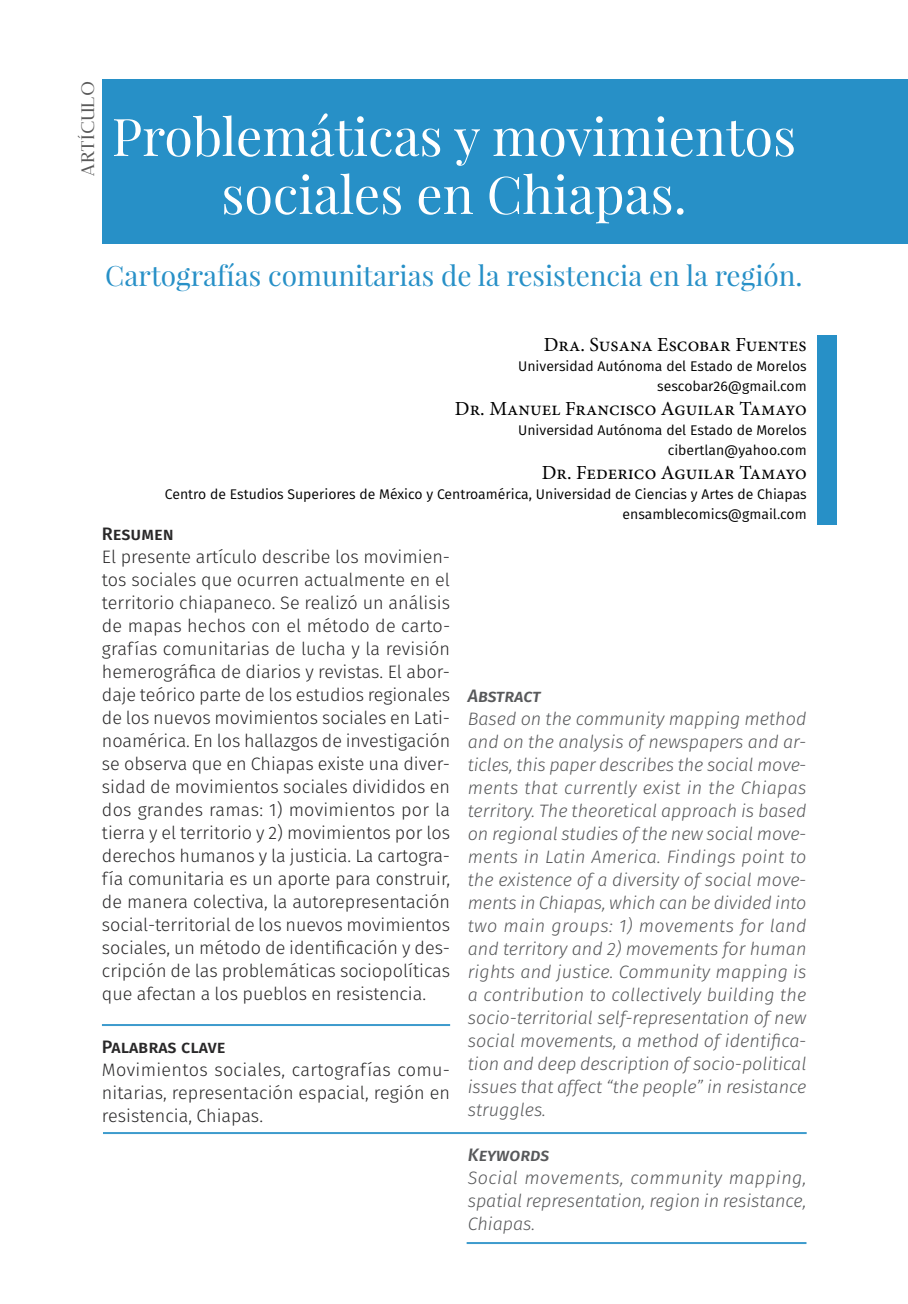
<style>
.page{position:relative;width:908px;height:1304px;background:#fff}
.page>*{position:absolute;margin:0;border:0;box-sizing:border-box;transform-origin:0 0}
.t1{font:52px/58px "Playfair Display";color:#fff;text-align:center}
.t2{font:28px "Playfair Display";color:#2790c7}
.t3{font:20px "Minion Pro";color:#000}
.t4{font:300 18px/23px "Fira Sans";color:#292829;text-align:justify}
.t5{font:italic 300 18px/23px "Fira Sans";color:#58595b;text-align:justify}
.t6{font:500 18px "Fira Sans";color:#292829}
.t7{font:italic 500 18px "Fira Sans";color:#58595b}
.t8{font:700 18px "Dehuti";color:#5a5a5a}
.t9{font:14px/20px "Fira Sans";color:#000;text-align:right}
</style>
<div class="page">
<hr style="left:466px;top:1242px;width:340px;height:2px;background:#3d9bcd">
<hr style="left:102px;top:1024px;width:348px;height:2px;background:#3d9bcd">
<hr style="left:103px;top:1132px;width:703px;height:2px;background:#3d9bcd">
<div style="left:817px;top:335px;width:19px;height:189px;background:#2790c7"></div>
<div style="left:102px;top:79px;width:805px;height:164px;background:#2790c7"></div>
<p class="t8" style="left:77px;top:177px;width:97px;rotate:-90deg">artículo</p>
<h1 class="t1" style="left:112px;top:107px;width:685px">Problemáticas y movimientos sociales en Chiapas.</h1>
<h2 class="t2" style="left:105px;top:258px;width:698px">Cartografías comunitarias de la resistencia en la región.</h2>
<p class="t3" style="left:543px;top:331px;width:264px">Dra. Susana Escobar Fuentes</p>
<p class="t9" style="left:518px;top:355px;width:290px">Universidad Autónoma del Estado de Morelos sescobar26@gmail.com</p>
<p class="t3" style="left:454px;top:395px;width:353px">Dr. Manuel Francisco Aguilar Tamayo</p>
<p class="t9" style="left:518px;top:419px;width:290px">Universidad Autónoma del Estado de Morelos cibertlan@yahoo.com</p>
<p class="t3" style="left:541px;top:459px;width:266px">Dr. Federico Aguilar Tamayo</p>
<p class="t9" style="left:165px;top:483px;width:643px">Centro de Estudios Superiores de México y Centroamérica, Universidad de Ciencias y Artes de Chiapas ensamblecomics@gmail.com</p>
<p class="t6" style="left:102px;top:519px;width:73px">Resumen</p>
<p class="t4" style="left:102px;top:545px;width:350px">El presente artículo describe los movimien&shy;tos sociales que ocurren actualmente en el territorio chiapaneco. Se realizó un análisis de mapas hechos con el método de carto&shy;grafías comunitarias de lucha y la revisión hemerográfica de diarios y revistas. El abor&shy;daje teórico parte de los estudios regionales de los nuevos movimientos sociales en Lati&shy;noamérica. En los hallazgos de investigación se observa que en Chiapas existe una diver&shy;sidad de movimientos sociales divididos en dos grandes ramas: 1) movimientos por la tierra y el territorio y 2) movimientos por los derechos humanos y la justicia. La cartogra&shy;fía comunitaria es un aporte para construir, de manera colectiva, la autorepresentación social-territorial de los nuevos movimientos sociales, un método de identificación y des&shy;cripción de las problemáticas sociopolíticas que afectan a los pueblos en resistencia.</p>
<p class="t6" style="left:102px;top:1032px;width:125px">Palabras clave</p>
<p class="t4" style="left:102px;top:1058px;width:349px">Movimientos sociales, cartografías comu&shy;nitarias, representación espacial, región en resistencia, Chiapas.</p>
<p class="t7" style="left:467px;top:681px;width:74px">Abstract</p>
<p class="t5" style="left:467px;top:707px;width:340px">Based on the community mapping method and on the analysis of newspapers and ar&shy;ticles, this paper describes the social move&shy;ments that currently exist in the Chiapas territory. The theoretical approach is based on regional studies of the new social move&shy;ments in Latin America. Findings point to the existence of a diversity of social move&shy;ments in Chiapas, which can be divided into two main groups: 1) movements for land and territory and 2) movements for human rights and justice. Community mapping is a contribution to collectively building the socio-territorial self-representation of new social movements, a method of identifica&shy;tion and deep description of socio-political issues that affect “the people” in resistance struggles.</p>
<p class="t7" style="left:467px;top:1140px;width:83px">Keywords</p>
<p class="t5" style="left:467px;top:1166px;width:340px">Social movements, community mapping, spatial representation, region in resistance, Chiapas.</p>
</div>
